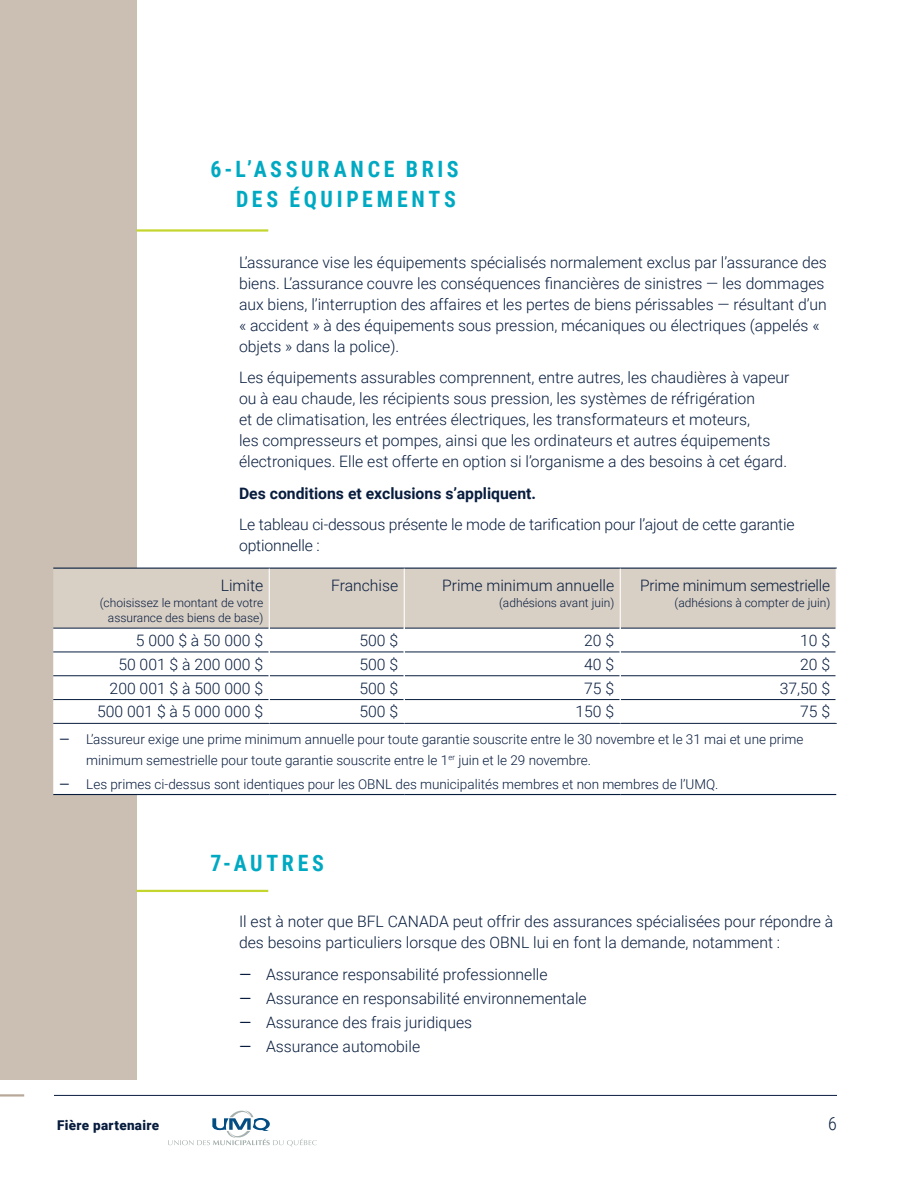
<style>
.page{position:relative;width:918px;height:1188px;background:#fff}
.page>*{position:absolute;margin:0;border:0;box-sizing:border-box;transform-origin:0 0}
.t1{font:700 22.5px/30px "Roboto Condensed";letter-spacing:.17em;color:#00a9c2;text-align:right}
.t2{font:300 18px "Roboto Condensed";color:#081d3e}
.t3{font:300 15.75px/21px "Roboto";color:#081d3e}
.t4{font:700 15.75px "Roboto";color:#081d3e}
.t5{font:300 13.5px/21px "Roboto";color:#081d3e}
.t6{font:900 13.5px "Roboto";letter-spacing:.025em;color:#081d3e}
.t7{font:300 12px/15px "Roboto";color:#081d3e;text-align:right}
.s1{font-weight:400}
</style>
<div class="page">
<div style="left:0;top:0;width:137px;height:1080px;background:#cbbfb3"></div>
<hr style="left:0;top:1094px;width:24px;height:3px;background:#b8a899">
<hr style="left:54px;top:1095px;width:783px;height:1px;background:#081d3e">
<div style="left:53px;top:569px;width:783px;height:59px;background:#d8cfc5"></div>
<svg style="left:53px;top:629px;width:783px;height:165px"></svg>
<hr style="left:53px;top:652px;width:216px;height:1px;background:#081d3e">
<hr style="left:270px;top:652px;width:134px;height:1px;background:#081d3e">
<hr style="left:405px;top:652px;width:215px;height:1px;background:#081d3e">
<hr style="left:621px;top:652px;width:215px;height:1px;background:#081d3e">
<hr style="left:53px;top:675px;width:216px;height:1px;background:#081d3e">
<hr style="left:270px;top:675px;width:134px;height:1px;background:#081d3e">
<hr style="left:405px;top:675px;width:215px;height:1px;background:#081d3e">
<hr style="left:621px;top:675px;width:215px;height:1px;background:#081d3e">
<hr style="left:53px;top:699px;width:216px;height:1px;background:#081d3e">
<hr style="left:270px;top:699px;width:134px;height:1px;background:#081d3e">
<hr style="left:405px;top:699px;width:215px;height:1px;background:#081d3e">
<hr style="left:621px;top:699px;width:215px;height:1px;background:#081d3e">
<hr style="left:53px;top:723px;width:216px;height:1px;background:#081d3e">
<hr style="left:269px;top:723px;width:135px;height:1px;background:#081d3e">
<hr style="left:404px;top:723px;width:216px;height:1px;background:#081d3e">
<hr style="left:620px;top:723px;width:217px;height:1px;background:#081d3e">
<hr style="left:53px;top:628px;width:216px;height:1px;background:#081d3e">
<hr style="left:270px;top:628px;width:134px;height:1px;background:#081d3e">
<hr style="left:405px;top:628px;width:215px;height:1px;background:#081d3e">
<hr style="left:621px;top:628px;width:215px;height:1px;background:#081d3e">
<hr style="left:53px;top:568px;width:216px;height:1px;background:#081d3e">
<hr style="left:269px;top:568px;width:135px;height:1px;background:#081d3e">
<hr style="left:404px;top:568px;width:216px;height:1px;background:#081d3e">
<hr style="left:620px;top:568px;width:217px;height:1px;background:#081d3e">
<hr style="left:53px;top:794px;width:216px;height:1px;background:#081d3e">
<hr style="left:269px;top:794px;width:135px;height:1px;background:#081d3e">
<hr style="left:404px;top:794px;width:216px;height:1px;background:#081d3e">
<hr style="left:620px;top:794px;width:216px;height:1px;background:#081d3e">
<hr style="left:269px;top:569px;width:1px;height:59px;background:#fff">
<hr style="left:404px;top:569px;width:1px;height:59px;background:#fff">
<hr style="left:620px;top:569px;width:1px;height:59px;background:#fff">
<svg style="left:269px;top:629px;width:1px;height:94px"></svg>
<svg style="left:404px;top:629px;width:1px;height:94px"></svg>
<svg style="left:620px;top:629px;width:1px;height:94px"></svg>
<hr style="left:136px;top:229px;width:132px;height:3px;background:#c4d62e">
<hr style="left:136px;top:890px;width:132px;height:2px;background:#c4d62e">
<svg style="left:168px;top:1111px;width:149px;height:36px"></svg>
<h2 class="t1" style="left:211px;top:154px;width:250px">6-L’ASSURANCE BRIS<br>DES ÉQUIPEMENTS</h2>
<p class="t3" style="left:239px;top:251px;width:589px">L’assurance vise les équipements spécialisés normalement exclus par l’assurance des biens. L’assurance couvre les conséquences financières de sinistres — les dommages aux biens, l’interruption des affaires et les pertes de biens périssables — résultant d’un « accident » à des équipements sous pression, mécaniques ou électriques (appelés « objets » dans la police).</p>
<p class="t3" style="left:239px;top:366px;width:552px">Les équipements assurables comprennent, entre autres, les chaudières à vapeur ou à eau chaude, les récipients sous pression, les systèmes de réfrigération<br>et de climatisation, les entrées électriques, les transformateurs et moteurs,<br>les compresseurs et pompes, ainsi que les ordinateurs et autres équipements électroniques. Elle est offerte en option si l’organisme a des besoins à cet égard.</p>
<p class="t4" style="left:239px;top:482px;width:299px">Des conditions et exclusions s’appliquent.</p>
<p class="t3" style="left:239px;top:513px;width:557px">Le tableau ci-dessous présente le mode de tarification pour l’ajout de cette garantie optionnelle :</p>
<p class="t3" style="left:221px;top:574px;width:44px">Limite</p>
<p class="t7" style="left:100px;top:595px;width:165px">(choisissez le montant de votre assurance des biens de base)</p>
<p class="t3" style="left:331px;top:574px;width:69px">Franchise</p>
<p class="t3" style="left:442px;top:574px;width:174px">Prime minimum annuelle</p>
<p class="t7" style="left:499px;top:595px;width:117px">(adhésions avant juin)</p>
<p class="t3" style="left:640px;top:574px;width:192px">Prime minimum semestrielle</p>
<p class="t7" style="left:675px;top:595px;width:157px">(adhésions à compter de juin)</p>
<p class="t3" style="left:136px;top:629px;width:129px">5 000 $ à 50 000 $</p>
<p class="t3" style="left:360px;top:629px;width:40px">500 $</p>
<p class="t3" style="left:584px;top:629px;width:32px">20 $</p>
<p class="t3" style="left:800px;top:629px;width:32px">10 $</p>
<p class="t3" style="left:118px;top:653px;width:146px">50 001 $ à 200 000 $</p>
<p class="t3" style="left:360px;top:653px;width:40px">500 $</p>
<p class="t3" style="left:584px;top:653px;width:32px">40 $</p>
<p class="t3" style="left:800px;top:653px;width:32px">20 $</p>
<p class="t3" style="left:110px;top:677px;width:155px">200 001 $ à 500 000 $</p>
<p class="t3" style="left:360px;top:677px;width:40px">500 $</p>
<p class="t3" style="left:584px;top:677px;width:32px">75 $</p>
<p class="t3" style="left:780px;top:677px;width:52px">37,50 $</p>
<p class="t3" style="left:97px;top:701px;width:168px">500 001 $ à 5 000 000 $</p>
<p class="t3" style="left:360px;top:701px;width:40px">500 $</p>
<p class="t3" style="left:576px;top:701px;width:40px">150 $</p>
<p class="t3" style="left:800px;top:701px;width:32px">75 $</p>
<p class="t5" style="left:86px;top:728px;width:719px;text-indent:-27px"><span class="s1">—</span> L’assureur exige une prime minimum annuelle pour toute garantie souscrite entre le 30 novembre et le 31 mai et une prime minimum semestrielle pour toute garantie souscrite entre le 1<sup>er</sup> juin et le 29 novembre.</p>
<p class="t5" style="left:59px;top:773px;width:661px"><span class="s1">—</span> Les primes ci-dessus sont identiques pour les OBNL des municipalités membres et non membres de l’UMQ.</p>
<h2 class="t1" style="left:211px;top:847px;width:115px">7-AUTRES</h2>
<p class="t6" style="left:57px;top:1116px;width:104px">Fière partenaire</p>
<p class="t3" style="left:239px;top:910px;width:596px">Il est à noter que BFL CANADA peut offrir des assurances spécialisées pour répondre à des besoins particuliers lorsque des OBNL lui en font la demande, notamment :</p>
<p class="t3" style="left:239px;top:963px;width:310px"><span class="s1">—</span> Assurance responsabilité professionnelle</p>
<p class="t3" style="left:239px;top:987px;width:349px"><span class="s1">—</span> Assurance en responsabilité environnementale</p>
<p class="t3" style="left:239px;top:1011px;width:235px"><span class="s1">—</span> Assurance des frais juridiques</p>
<p class="t3" style="left:239px;top:1035px;width:183px"><span class="s1">—</span> Assurance automobile</p>
<p class="t2" style="left:828px;top:1111px;width:10px">6</p>
</div>
